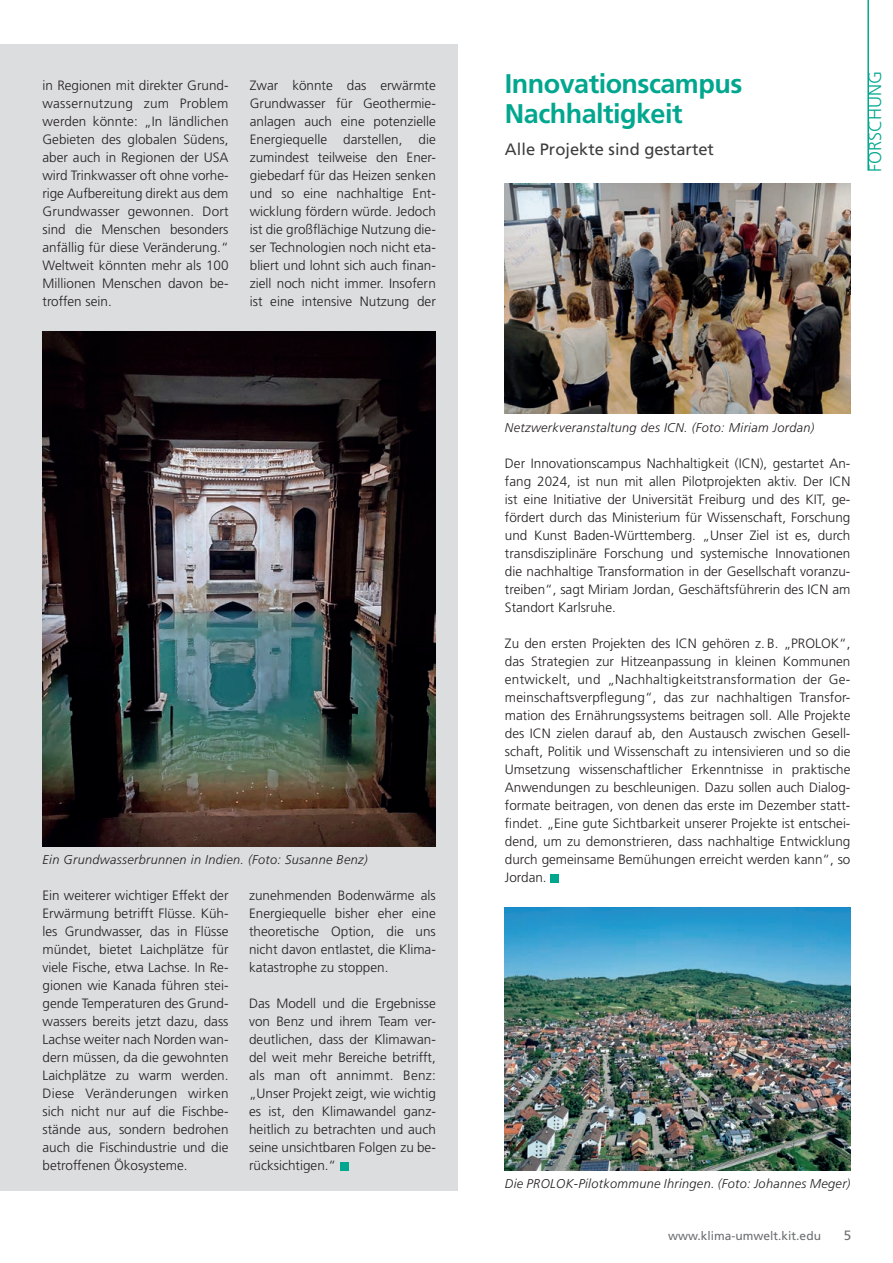
<style>
.page{position:relative;width:893px;height:1263px;background:#fff}
.page>*{position:absolute;margin:0;border:0;box-sizing:border-box;transform-origin:0 0}
.Headline_Forschung{font:700 27px/30px "Frutiger";letter-spacing:-.02em;color:#00a78e}
.t1{font:300 18px "Frutiger";color:#00a78e}
.Headline_Forschung-2{font:16.5px "Frutiger";color:#3e3e3f}
.Fliesstext{font:300 13.5px/18px "Frutiger";color:#231f20;text-align:justify}
.t2{font:13.5px "Frutiger";color:#6c6d70}
.BU{font:italic 300 12.75px "Frutiger";letter-spacing:.025em;color:#231f20}
.t3{font:12px "Frutiger";color:#6c6d70}
</style>
<div class="page">
<div style="left:0;top:45px;width:457px;height:1146px;background:#dcdddf"></div>
<div style="left:550px;top:874px;width:9px;height:8px;background:#00a78e"></div>
<img style="left:43px;top:332px;width:393px;height:514px">
<div style="left:340px;top:1162px;width:8px;height:8px;background:#00a78e"></div>
<img style="left:505px;top:907px;width:345px;height:263px">
<img style="left:505px;top:183px;width:345px;height:231px">
<hr style="left:867px;top:0;width:2px;height:171px;background:#00a78e">
<p class="Fliesstext" style="left:43px;top:77px;width:188px">in Regionen mit direkter Grund&shy;wassernutzung zum Problem werden könnte: „In ländlichen Gebieten des globalen Südens, aber auch in Regionen der USA wird Trinkwasser oft ohne vorhe&shy;rige Aufbereitung direkt aus dem Grundwasser gewonnen. Dort sind die Menschen besonders anfällig für diese Veränderung.“ Weltweit könnten mehr als 100<br>Millionen Menschen davon be&shy;troffen sein.</p>
<p class="Fliesstext" style="left:250px;top:77px;width:188px">Zwar könnte das erwärmte Grundwasser für Geothermie&shy;anlagen auch eine potenzielle Energiequelle darstellen, die zumindest teilweise den Ener&shy;giebedarf für das Heizen senken und so eine nachhaltige Ent&shy;wicklung fördern würde. Jedoch ist die großflächige Nutzung die&shy;ser Technologien noch nicht eta&shy;bliert und lohnt sich auch finan&shy;ziell noch nicht immer. Insofern ist eine intensive Nutzung der</p>
<h1 class="Headline_Forschung" style="left:505px;top:68px;width:239px">Innovationscampus<br>Nachhaltigkeit</h1>
<h1 class="Headline_Forschung-2" style="left:505px;top:139px;width:211px">Alle Projekte sind gestartet</h1>
<h2 class="t1" style="left:865px;top:172px;width:103px;rotate:-90deg">FORSCHUNG</h2>
<p class="BU" style="left:43px;top:853px;width:327px">Ein Grundwasserbrunnen in Indien. (Foto: Susanne Benz)</p>
<p class="Fliesstext" style="left:43px;top:887px;width:188px">Ein weiterer wichtiger Effekt der Erwärmung betrifft Flüsse. Küh&shy;les Grundwasser, das in Flüsse mündet, bietet Laichplätze für viele Fische, etwa Lachse. In Re&shy;gionen wie Kanada führen stei&shy;gende Temperaturen des Grund&shy;wassers bereits jetzt dazu, dass Lachse weiter nach Norden wan&shy;dern müssen, da die gewohnten Laichplätze zu warm werden.<br>Diese Veränderungen wirken sich nicht nur auf die Fischbe&shy;stände aus, sondern bedrohen auch die Fischindustrie und die betroffenen Ökosysteme.</p>
<p class="Fliesstext" style="left:249px;top:887px;width:188px">zunehmenden Bodenwärme als Energiequelle bisher eher eine theoretische Option, die uns nicht davon entlastet, die Klima&shy;katastrophe zu stoppen.</p>
<p class="Fliesstext" style="left:249px;top:995px;width:188px">Das Modell und die Ergebnisse von Benz und ihrem Team ver&shy;deutlichen, dass der Klimawan&shy;del weit mehr Bereiche betrifft, als man oft annimmt. Benz: „Unser Projekt zeigt, wie wichtig es ist, den Klimawandel ganz&shy;heitlich zu betrachten und auch seine unsichtbaren Folgen zu be&shy;rücksichtigen.“</p>
<p class="BU" style="left:505px;top:421px;width:311px">Netzwerkveranstaltung des ICN. (Foto: Miriam Jordan)</p>
<p class="Fliesstext" style="left:505px;top:455px;width:347px">Der Innovationscampus Nachhaltigkeit (ICN), gestartet An&shy;fang 2024, ist nun mit allen Pilotprojekten aktiv. Der ICN ist eine Initiative der Universität Freiburg und des KIT, ge&shy;fördert durch das Ministerium für Wissenschaft, Forschung und Kunst Baden-Württemberg. „Unser Ziel ist es, durch transdisziplinäre Forschung und systemische Innovationen die nachhaltige Transformation in der Gesellschaft voranzu&shy;treiben“, sagt Miriam Jordan, Geschäftsführerin des ICN am Standort Karlsruhe.</p>
<p class="Fliesstext" style="left:505px;top:635px;width:347px">Zu den ersten Projekten des ICN gehören z. B. „PROLOK“, das Strategien zur Hitzeanpassung in kleinen Kommunen entwickelt, und „Nachhaltigkeitstransformation der Ge&shy;meinschaftsverpflegung“, das zur nachhaltigen Transfor&shy;mation des Ernährungssystems beitragen soll. Alle Projekte des ICN zielen darauf ab, den Austausch zwischen Gesell&shy;schaft, Politik und Wissenschaft zu intensivieren und so die Umsetzung wissenschaftlicher Erkenntnisse in praktische Anwendungen zu beschleunigen. Dazu sollen auch Dialog&shy;formate beitragen, von denen das erste im Dezember statt&shy;findet. „Eine gute Sichtbarkeit unserer Projekte ist entschei&shy;dend, um zu demonstrieren, dass nachhaltige Entwicklung durch gemeinsame Bemühungen erreicht werden kann“, so Jordan.</p>
<p class="BU" style="left:505px;top:1177px;width:347px">Die PROLOK-Pilotkommune Ihringen. (Foto: Johannes Meger)</p>
<p class="t3" style="left:668px;top:1228px;width:154px">www.klima-umwelt.kit.edu</p>
<p class="t2" style="left:844px;top:1227px;width:9px">5</p>
</div>
